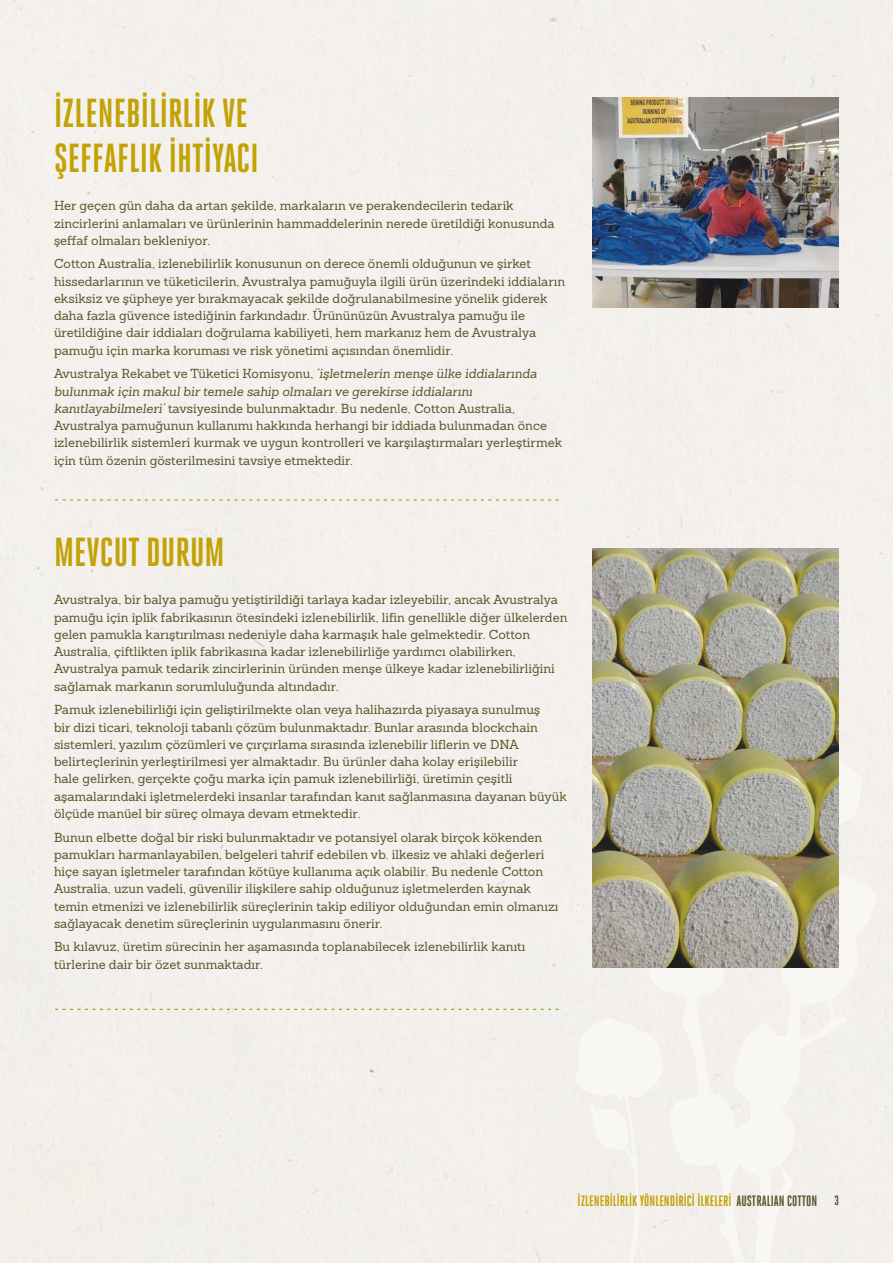
<style>
.page{position:relative;width:893px;height:1263px;background:#f4f0ec}
.page>*{position:absolute;margin:0;border:0;box-sizing:border-box;transform-origin:0 0}
.t1{font:700 40.5px/45px "Heroic Condensed";color:#c2a204}
.t2{font:700 15px "Heroic Condensed";color:#c2a204}
.t3{font:12.75px/17.2px "Sanchez";color:#57562a}
.s1{font-style:italic}
.s2{color:#57562a}
.s3{font-size:13.5px;color:#57562a}
</style>
<div class="page">
<img style="left:593px;top:98px;width:246px;height:209px">
<img style="left:593px;top:549px;width:246px;height:418px">
<svg style="left:55px;top:499px;width:504px;height:1px"></svg>
<svg style="left:55px;top:1009px;width:504px;height:1px"></svg>
<h1 class="t1" style="left:54px;top:90px;width:206px">İZLENEBILIRLIK VE<br>ŞEFFAFLIK İHTIYACI</h1>
<p class="t3" style="left:54px;top:197px;width:502px">Her geçen gün daha da artan şekilde, markaların ve perakendecilerin tedarik zincirlerini anlamaları ve ürünlerinin hammaddelerinin nerede üretildiği konusunda şeffaf olmaları bekleniyor.</p>
<p class="t3" style="left:54px;top:255px;width:513px">Cotton Australia, izlenebilirlik konusunun on derece önemli olduğunun ve şirket hissedarlarının ve tüketicilerin, Avustralya pamuğuyla ilgili ürün üzerindeki iddiaların eksiksiz ve şüpheye yer bırakmayacak şekilde doğrulanabilmesine yönelik giderek daha fazla güvence istediğinin farkındadır. Ürününüzün Avustralya pamuğu ile üretildiğine dair iddiaları doğrulama kabiliyeti, hem markanız hem de Avustralya pamuğu için marka koruması ve risk yönetimi açısından önemlidir.</p>
<p class="t3" style="left:54px;top:365px;width:510px">Avustralya Rekabet ve Tüketici Komisyonu, <span class="s1">‘işletmelerin menşe ülke iddialarında bulunmak için makul bir temele sahip olmaları ve gerekirse iddialarını kanıtlayabilmeleri’</span> tavsiyesinde bulunmaktadır. Bu nedenle, Cotton Australia, Avustralya pamuğunun kullanımı hakkında herhangi bir iddiada bulunmadan önce izlenebilirlik sistemleri kurmak ve uygun kontrolleri ve karşılaştırmaları yerleştirmek için tüm özenin gösterilmesini tavsiye etmektedir.</p>
<h1 class="t1" style="left:54px;top:529px;width:172px">MEVCUT DURUM</h1>
<p class="t3" style="left:54px;top:591px;width:515px">Avustralya, bir balya pamuğu yetiştirildiği tarlaya kadar izleyebilir, ancak Avustralya pamuğu için iplik fabrikasının ötesindeki izlenebilirlik, lifin genellikle diğer ülkelerden gelen pamukla karıştırılması nedeniyle daha karmaşık hale gelmektedir. Cotton Australia, çiftlikten iplik fabrikasına kadar izlenebilirliğe yardımcı olabilirken, Avustralya pamuk tedarik zincirlerinin üründen menşe ülkeye kadar izlenebilirliğini sağlamak markanın sorumluluğunda altındadır.</p>
<p class="t3" style="left:54px;top:701px;width:514px">Pamuk izlenebilirliği için geliştirilmekte olan veya halihazırda piyasaya sunulmuş<br>bir dizi ticari, teknoloji tabanlı çözüm bulunmaktadır. Bunlar arasında blockchain sistemleri, yazılım çözümleri ve çırçırlama sırasında izlenebilir liflerin ve DNA belirteçlerinin yerleştirilmesi yer almaktadır. Bu ürünler daha kolay erişilebilir<br>hale gelirken, gerçekte çoğu marka için pamuk izlenebilirliği, üretimin çeşitli aşamalarındaki işletmelerdeki insanlar tarafından kanıt sağlanmasına dayanan büyük ölçüde manüel bir süreç olmaya devam etmektedir.</p>
<p class="t3" style="left:54px;top:828px;width:506px">Bunun elbette doğal bir riski bulunmaktadır ve potansiyel olarak birçok kökenden pamukları harmanlayabilen, belgeleri tahrif edebilen vb. ilkesiz ve ahlaki değerleri hiçe sayan işletmeler tarafından kötüye kullanıma açık olabilir. Bu nedenle Cotton Australia, uzun vadeli, güvenilir ilişkilere sahip olduğunuz işletmelerden kaynak temin etmenizi ve izlenebilirlik süreçlerinin takip ediliyor olduğundan emin olmanızı sağlayacak denetim süreçlerinin uygulanmasını önerir.</p>
<p class="t3" style="left:54px;top:938px;width:473px;line-height:18px">Bu kılavuz, üretim sürecinin her aşamasında toplanabilecek izlenebilirlik kanıtı türlerine dair bir özet sunmaktadır.</p>
<p class="t2" style="left:578px;top:1193px;width:263px">İZLENEBILIRLIK YÖNLENDIRICI İLKELERI <span class="s2">AUSTRALIAN COTTON</span> <span class="s3">3</span></p>
</div>
